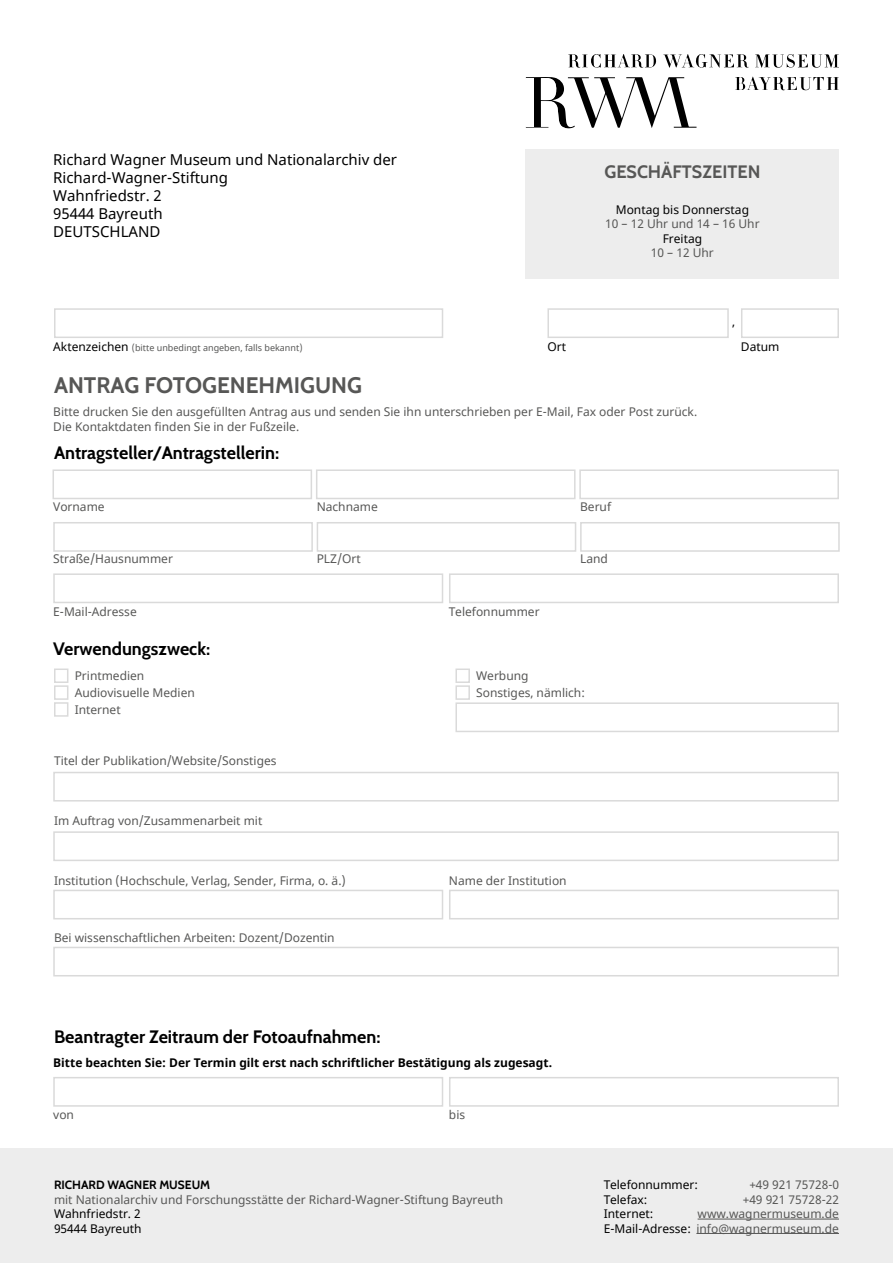
<style>
.page{position:relative;width:893px;height:1263px;background:#fff}
.page>*{position:absolute;margin:0;border:0;box-sizing:border-box;transform-origin:0 0}
.t1{font:700 22.5px "Cabin";color:#575756}
.t2{font:700 18px "Cabin";color:#000}
.t3{font:700 18px "Cabin";color:#575756}
.t4{font:15px/18px "Noto Sans";color:#000}
.t5{font:12px/14.4px "Noto Sans";color:#575756}
.t6{font:12px/14.4px "Noto Sans";color:#000}
.t7{font:700 12px "Noto Sans";color:#000}
.t8{font:700 12px "Cabin";color:#000}
.t9{font:9px "Noto Sans";color:#575756}
.s1{font-size:12px;color:#000}
</style>
<div class="page">
<div style="left:0;top:1148px;width:893px;height:115px;background:#ededed"></div>
<hr style="left:698px;top:1219px;width:141px;height:1px;background:#575756">
<hr style="left:696px;top:1233px;width:143px;height:1px;background:#575756">
<div style="left:526px;top:149px;width:313px;height:130px;background:#ededed"></div>
<div style="left:53px;top:772px;width:786px;height:29px;background:#fff;border:2px solid #dadada"></div>
<div style="left:53px;top:831px;width:786px;height:30px;background:#fff;border:2px solid #dadada"></div>
<div style="left:53px;top:947px;width:786px;height:29px;background:#fff;border:2px solid #dadada"></div>
<div style="left:53px;top:890px;width:390px;height:29px;background:#fff;border:2px solid #dadada"></div>
<div style="left:449px;top:890px;width:390px;height:29px;background:#fff;border:2px solid #dadada"></div>
<div style="left:455px;top:702px;width:384px;height:30px;background:#fff;border:2px solid #dadada"></div>
<div style="left:741px;top:308px;width:98px;height:30px;background:#fff;border:2px solid #dadada"></div>
<div style="left:547px;top:308px;width:182px;height:30px;background:#fff;border:2px solid #dadada"></div>
<div style="left:54px;top:308px;width:389px;height:30px;background:#fff;border:2px solid #dadada"></div>
<svg style="left:526px;top:54px;width:313px;height:74px"></svg>
<div style="left:54px;top:668px;width:14px;height:15px;background:#fff;border:2px solid #dadada"></div>
<div style="left:54px;top:685px;width:14px;height:15px;background:#fff;border:2px solid #dadada"></div>
<div style="left:54px;top:702px;width:14px;height:15px;background:#fff;border:2px solid #dadada"></div>
<div style="left:455px;top:668px;width:15px;height:15px;background:#fff;border:2px solid #dadada"></div>
<div style="left:455px;top:685px;width:15px;height:15px;background:#fff;border:2px solid #dadada"></div>
<div style="left:53px;top:1077px;width:390px;height:30px;background:#fff;border:2px solid #dadada"></div>
<div style="left:449px;top:1077px;width:390px;height:30px;background:#fff;border:2px solid #dadada"></div>
<div style="left:53px;top:573px;width:390px;height:30px;background:#fff;border:2px solid #dadada"></div>
<div style="left:449px;top:573px;width:390px;height:30px;background:#fff;border:2px solid #dadada"></div>
<div style="left:52px;top:469px;width:260px;height:30px;background:#fff;border:2px solid #dadada"></div>
<div style="left:53px;top:522px;width:260px;height:30px;background:#fff;border:2px solid #dadada"></div>
<div style="left:316px;top:469px;width:260px;height:30px;background:#fff;border:2px solid #dadada"></div>
<div style="left:317px;top:522px;width:259px;height:30px;background:#fff;border:2px solid #dadada"></div>
<div style="left:579px;top:469px;width:260px;height:30px;background:#fff;border:2px solid #dadada"></div>
<div style="left:580px;top:522px;width:260px;height:30px;background:#fff;border:2px solid #dadada"></div>
<p class="t4" style="left:53px;top:151px;width:345px">Richard Wagner Museum und Nationalarchiv der<br>Richard-Wagner-Stiftung<br>Wahnfriedstr. 2<br>95444 Bayreuth<br>DEUTSCHLAND</p>
<h2 class="t3" style="left:604px;top:161px;width:158px">GESCHÄFTSZEITEN</h2>
<p class="t6" style="left:616px;top:203px;width:135px">Montag bis Donnerstag</p>
<p class="t5" style="left:605px;top:217px;width:156px">10 – 12 Uhr und 14 – 16 Uhr</p>
<p class="t6" style="left:663px;top:231px;width:41px">Freitag</p>
<p class="t5" style="left:651px;top:246px;width:64px">10 – 12 Uhr</p>
<p class="t6" style="left:732px;top:315px;width:4px">,</p>
<p class="t9" style="left:53px;top:341px;width:251px"><span class="s1">Aktenzeichen</span> (bitte unbedingt angeben, falls bekannt)</p>
<p class="t6" style="left:547px;top:340px;width:20px">Ort</p>
<p class="t6" style="left:741px;top:340px;width:40px">Datum</p>
<h1 class="t1" style="left:54px;top:371px;width:309px">ANTRAG FOTOGENEHMIGUNG</h1>
<p class="t5" style="left:53px;top:405px;width:645px">Bitte drucken Sie den ausgefüllten Antrag aus und senden Sie ihn unterschrieben per E-Mail, Fax oder Post zurück.<br>Die Kontaktdaten finden Sie in der Fußzeile.</p>
<h2 class="t2" style="left:54px;top:442px;width:227px">Antragsteller/Antragstellerin:</h2>
<p class="t5" style="left:53px;top:500px;width:53px">Vorname</p>
<p class="t5" style="left:53px;top:552px;width:121px">Straße/Hausnummer</p>
<p class="t5" style="left:317px;top:500px;width:63px">Nachname</p>
<p class="t5" style="left:317px;top:552px;width:46px">PLZ/Ort</p>
<p class="t5" style="left:53px;top:605px;width:85px">E-Mail-Adresse</p>
<p class="t5" style="left:449px;top:605px;width:92px">Telefonnummer</p>
<h2 class="t2" style="left:53px;top:637px;width:158px">Verwendungszweck:</h2>
<p class="t5" style="left:580px;top:500px;width:33px">Beruf</p>
<p class="t5" style="left:580px;top:552px;width:29px">Land</p>
<p class="t5" style="left:75px;top:668px;width:122px;line-height:16.8px">Printmedien<br>Audiovisuelle Medien<br>Internet</p>
<p class="t5" style="left:476px;top:668px;width:110px;line-height:16.8px">Werbung<br>Sonstiges, nämlich:</p>
<p class="t5" style="left:54px;top:754px;width:224px">Titel der Publikation/Website/Sonstiges</p>
<p class="t5" style="left:54px;top:814px;width:210px">Im Auftrag von/Zusammenarbeit mit</p>
<p class="t5" style="left:54px;top:873px;width:293px">Institution (Hochschule, Verlag, Sender, Firma, o. ä.)</p>
<p class="t5" style="left:449px;top:873px;width:119px">Name der Institution</p>
<p class="t5" style="left:54px;top:931px;width:282px">Bei wissenschaftlichen Arbeiten: Dozent/Dozentin</p>
<h2 class="t2" style="left:54px;top:1026px;width:328px">Beantragter Zeitraum der Fotoaufnahmen:</h2>
<p class="t7" style="left:53px;top:1054px;width:500px">Bitte beachten Sie: Der Termin gilt erst nach schriftlicher Bestätigung als zugesagt.</p>
<p class="t5" style="left:53px;top:1108px;width:22px">von</p>
<p class="t5" style="left:449px;top:1108px;width:18px">bis</p>
<p class="t8" style="left:54px;top:1178px;width:158px">RICHARD WAGNER MUSEUM</p>
<p class="t5" style="left:54px;top:1192px;width:451px">mit Nationalarchiv und Forschungsstätte der Richard-Wagner-Stiftung Bayreuth</p>
<p class="t6" style="left:54px;top:1207px;width:89px">Wahnfriedstr. 2<br>95444 Bayreuth</p>
<p class="t6" style="left:604px;top:1178px;width:96px">Telefonnummer:<br>Telefax:<br>Internet:<br>E-Mail-Adresse:</p>
<p class="t5" style="left:696px;top:1178px;width:144px;text-align:right">+49 921 75728-0<br>+49 921 75728-22 www.wagnermuseum.de info@wagnermuseum.de</p>
</div>
